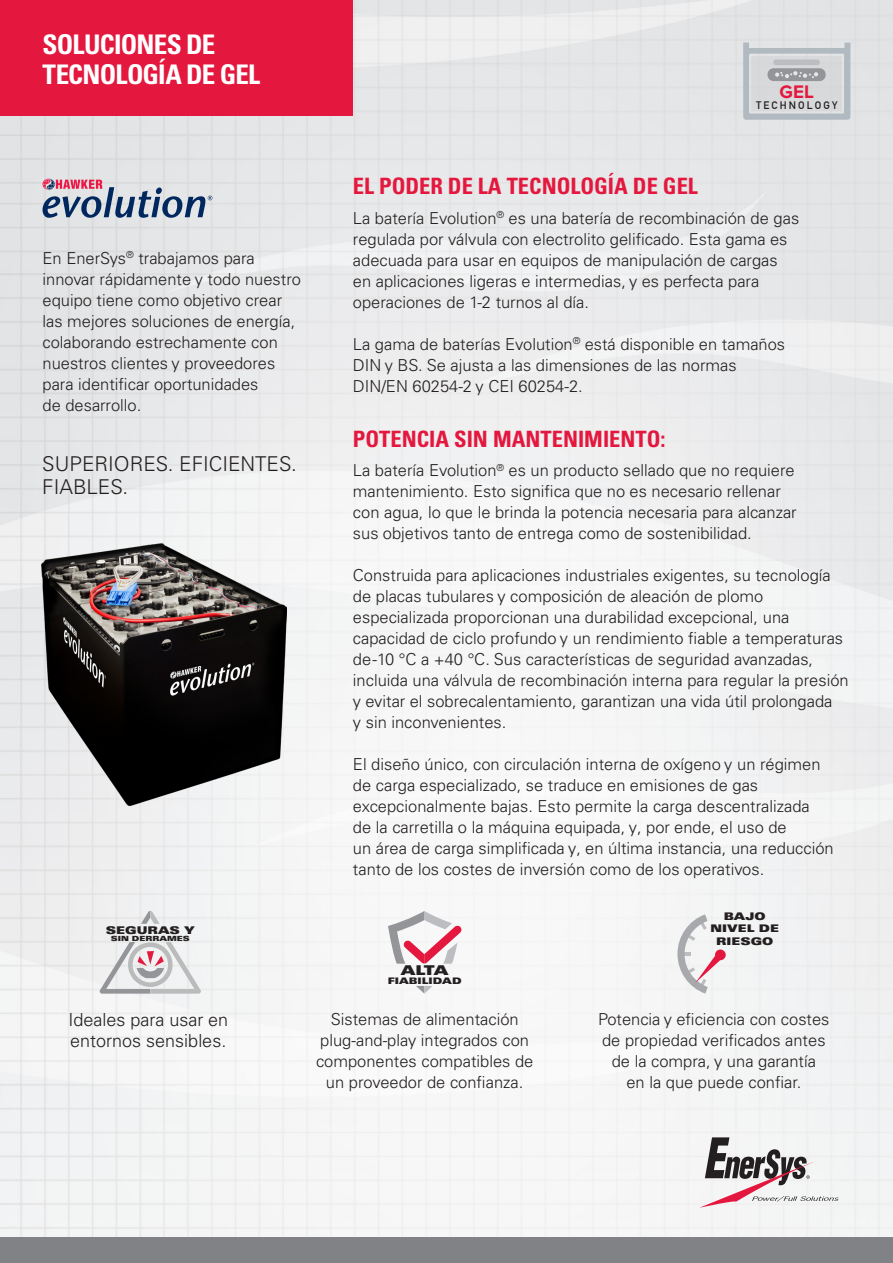
<style>
.page{position:relative;width:893px;height:1263px;background:#fff}
.page>*{position:absolute;margin:0;border:0;box-sizing:border-box;transform-origin:0 0}
.t1{font:700 condensed 27px/30px "Univers LT Pro";letter-spacing:-.03em;color:#fff}
.Chargers_Sub_Heading{font:700 condensed 22.5px "Univers LT Pro";color:#e4183e}
.t2{font:300 20.4px/23px "Univers LT Pro 45";color:#231f20}
.t3{font:700 18.75px "Proxima Nova";color:#e4183e}
.t4{font:300 18px/21.6px "Univers LT Pro 45";color:#231f20}
.Chargers_Sub_Heading-2{font:300 16.5px/21px "Univers LT Pro 45";color:#231f20}
.Brochure_Body_Black{font:300 16.5px/21px "Univers LT Pro 45";color:#231f20}
.t5{font:13.5px "Univers LT Pro X Black Ext";color:#231f20}
.t6{font:700 10.65px "DIN Alternate";letter-spacing:.2em;color:#231f20}
.t7{font:10.65px "Univers LT Pro X Black Ext";color:#231f20}
.t8{font:10.5px/12.6px "Univers LT Pro X Black Ext";color:#231f20;text-align:center}
.t9{font:9px "Univers LT Pro X Black Ext";color:#231f20}
.t10{font:7.05px "Univers LT Pro X Black Ext";color:#231f20}
</style>
<div class="page">
<img style="left:0;top:0;width:893px;height:1238px">
<div style="left:0;top:0;width:353px;height:116px;background:#e4183e"></div>
<div style="left:0;top:1238px;width:893px;height:25px;background:#808285"></div>
<svg style="left:699px;top:1137px;width:140px;height:71px"></svg>
<svg style="left:388px;top:911px;width:74px;height:53px"></svg>
<svg style="left:416px;top:986px;width:17px;height:8px"></svg>
<svg style="left:677px;top:914px;width:49px;height:80px"></svg>
<svg style="left:43px;top:178px;width:169px;height:40px;background:#a8a9bb"></svg>
<svg style="left:743px;top:43px;width:107px;height:77px;background:#c9cccf"></svg>
<img style="left:41px;top:543px;width:245px;height:263px">
<svg style="left:141px;top:911px;width:19px;height:13px"></svg>
<svg style="left:100px;top:942px;width:101px;height:52px"></svg>
<div style="left:128px;top:942px;width:45px;height:45px;border:5px solid #babcbc;border-radius:50%"></div>
<p class="t1" style="left:43px;top:29px;width:219px">SOLUCIONES DE<br>TECNOLOGÍA DE GEL</p>
<p class="t3" style="left:780px;top:78px;width:36px">GEL</p>
<p class="t6" style="left:756px;top:97px;width:83px">TECHNOLOGY</p>
<p class="Brochure_Body_Black" style="left:43px;top:247px;width:260px">En EnerSys<sup>®</sup> trabajamos para innovar rápidamente y todo nuestro equipo tiene como objetivo crear las mejores soluciones de energía, colaborando estrechamente con nuestros clientes y proveedores para identificar oportunidades<br>de desarrollo.</p>
<p class="t2" style="left:42px;top:452px;width:256px">SUPERIORES. EFICIENTES.<br>FIABLES.</p>
<p class="t7" style="left:106px;top:923px;width:91px">SEGURAS Y</p>
<p class="t10" style="left:111px;top:935px;width:81px">SIN DERRAMES</p>
<p class="t4" style="left:68px;top:1009px;width:161px">Ideales para usar en entornos sensibles.</p>
<p class="Chargers_Sub_Heading" style="left:353px;top:173px;width:346px">EL PODER DE LA TECNOLOGÍA DE GEL</p>
<p class="Brochure_Body_Black" style="left:353px;top:207px;width:448px">La batería Evolution<sup>®</sup> es una batería de recombinación de gas regulada por válvula con electrolito gelificado. Esta gama es adecuada para usar en equipos de manipulación de cargas en aplicaciones ligeras e intermedias, y es perfecta para operaciones de 1-2 turnos al día.</p>
<p class="Brochure_Body_Black" style="left:353px;top:333px;width:434px">La gama de baterías Evolution<sup>®</sup> está disponible en tamaños<br>DIN y BS. Se ajusta a las dimensiones de las normas<br>DIN/EN 60254-2 y CEI 60254-2.</p>
<p class="Chargers_Sub_Heading" style="left:353px;top:425px;width:314px">POTENCIA SIN MANTENIMIENTO:</p>
<p class="Chargers_Sub_Heading-2" style="left:353px;top:460px;width:445px">La batería Evolution<sup>®</sup> es un producto sellado que no requiere mantenimiento. Esto significa que no es necesario rellenar con agua, lo que le brinda la potencia necesaria para alcanzar sus objetivos tanto de entrega como de sostenibilidad.</p>
<p class="Chargers_Sub_Heading-2" style="left:353px;top:565px;width:497px">Construida para aplicaciones industriales exigentes, su tecnología de placas tubulares y composición de aleación de plomo especializada proporcionan una durabilidad excepcional, una capacidad de ciclo profundo y un rendimiento fiable a temperaturas de -10 °C a +40 °C. Sus características de seguridad avanzadas, incluida una válvula de recombinación interna para regular la presión y evitar el sobrecalentamiento, garantizan una vida útil prolongada<br>y sin inconvenientes.</p>
<p class="Chargers_Sub_Heading-2" style="left:353px;top:754px;width:482px">El diseño único, con circulación interna de oxígeno y un régimen de carga especializado, se traduce en emisiones de gas excepcionalmente bajas. Esto permite la carga descentralizada<br>de la carretilla o la máquina equipada, y, por ende, el uso de<br>un área de carga simplificada y, en última instancia, una reducción tanto de los costes de inversión como de los operativos.</p>
<p class="t5" style="left:401px;top:962px;width:49px">ALTA</p>
<p class="t9" style="left:388px;top:975px;width:75px">FIABILIDAD</p>
<p class="Chargers_Sub_Heading-2" style="left:316px;top:1008px;width:219px;text-align:center">Sistemas de alimentación plug-and-play integrados con componentes compatibles de un proveedor de confianza.</p>
<p class="t8" style="left:711px;top:909px;width:70px">BAJO<br>NIVEL DE<br>RIESGO</p>
<p class="Chargers_Sub_Heading-2" style="left:598px;top:1008px;width:233px;text-align:center">Potencia y eficiencia con costes de propiedad verificados antes de la compra, y una garantía<br>en la que puede confiar.</p>
</div>
